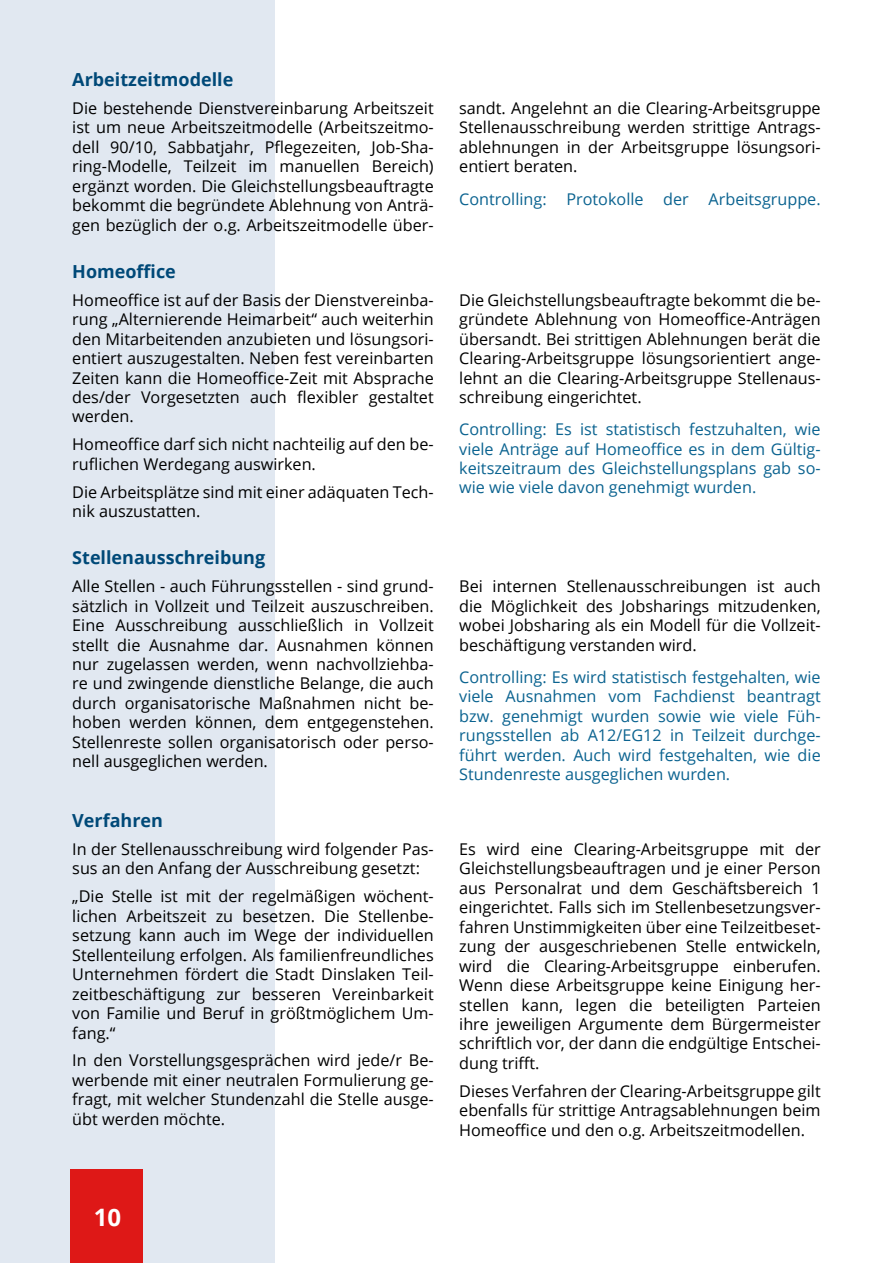
<style>
.page{position:relative;width:893px;height:1263px;background:#fff}
.page>*{position:absolute;margin:0;border:0;box-sizing:border-box;transform-origin:0 0}
.t1{font:700 24px "Open Sans";color:#fff}
.t2{font:700 18px "Open Sans";color:#004978}
.t3{font:16.2px/19.5px "Open Sans";color:#000;text-align:justify}
.t4{font:16.2px/19.5px "Open Sans";color:#0b6390;text-align:justify}
</style>
<div class="page">
<div style="left:0;top:0;width:274px;height:1263px;background:#e1e8f1"></div>
<div style="left:70px;top:1169px;width:72px;height:94px;background:#de1817"></div>
<p class="t2" style="left:72px;top:67px;width:163px">Arbeitzeitmodelle</p>
<p class="t3" style="left:72px;top:98px;width:363px">Die bestehende Dienstvereinbarung Arbeitszeit ist um neue Arbeitszeitmodelle (Arbeitszeitmo&shy;dell 90/10, Sabbatjahr, Pflegezeiten, Job-Sha&shy;ring-Modelle, Teilzeit im manuellen Bereich) ergänzt worden. Die Gleichstellungsbeauftragte bekommt die begründete Ablehnung von Anträ&shy;gen bezüglich der o.g. Arbeitszeitmodelle über-</p>
<p class="t3" style="left:459px;top:98px;width:363px">sandt. Angelehnt an die Clearing-Arbeitsgruppe Stellenausschreibung werden strittige Antrags&shy;ablehnungen in der Arbeitsgruppe lösungsori&shy;entiert beraten.</p>
<p class="t4" style="left:459px;top:188px;width:363px">Controlling: Protokolle der Arbeitsgruppe.</p>
<p class="t2" style="left:72px;top:259px;width:105px">Homeoffice</p>
<p class="t3" style="left:72px;top:290px;width:363px">Homeoffice ist auf der Basis der Dienstvereinba&shy;rung „Alternierende Heimarbeit“ auch weiterhin den Mitarbeitenden anzubieten und lösungsori&shy;entiert auszugestalten. Neben fest vereinbarten Zeiten kann die Homeoffice-Zeit mit Absprache des/der Vorgesetzten auch flexibler gestaltet werden.</p>
<p class="t3" style="left:72px;top:434px;width:363px">Homeoffice darf sich nicht nachteilig auf den be&shy;ruflichen Werdegang auswirken.</p>
<p class="t3" style="left:72px;top:482px;width:363px">Die Arbeitsplätze sind mit einer adäquaten Tech&shy;nik auszustatten.</p>
<p class="t3" style="left:459px;top:290px;width:363px">Die Gleichstellungsbeauftragte bekommt die be&shy;gründete Ablehnung von Homeoffice-Anträgen übersandt. Bei strittigen Ablehnungen berät die Clearing-Arbeitsgruppe lösungsorientiert ange&shy;lehnt an die Clearing-Arbeitsgruppe Stellenaus&shy;schreibung eingerichtet.</p>
<p class="t4" style="left:459px;top:419px;width:363px">Controlling: Es ist statistisch festzuhalten, wie viele Anträge auf Homeoffice es in dem Gültig&shy;keitszeitraum des Gleichstellungsplans gab so&shy;wie wie viele davon genehmigt wurden.</p>
<p class="t2" style="left:72px;top:545px;width:194px">Stellenausschreibung</p>
<p class="t3" style="left:72px;top:576px;width:363px">Alle Stellen - auch Führungsstellen - sind grund&shy;sätzlich in Vollzeit und Teilzeit auszuschreiben.<br>Eine Ausschreibung ausschließlich in Vollzeit stellt die Ausnahme dar. Ausnahmen können nur zugelassen werden, wenn nachvollziehba&shy;re und zwingende dienstliche Belange, die auch durch organisatorische Maßnahmen nicht be&shy;hoben werden können, dem entgegenstehen.<br>Stellenreste sollen organisatorisch oder perso&shy;nell ausgeglichen werden.</p>
<p class="t3" style="left:459px;top:576px;width:363px">Bei internen Stellenausschreibungen ist auch die Möglichkeit des Jobsharings mitzudenken, wobei Jobsharing als ein Modell für die Vollzeit&shy;beschäftigung verstanden wird.</p>
<p class="t4" style="left:459px;top:667px;width:363px">Controlling: Es wird statistisch festgehalten, wie viele Ausnahmen vom Fachdienst beantragt bzw. genehmigt wurden sowie wie viele Füh&shy;rungsstellen ab A12/EG12 in Teilzeit durchge&shy;führt werden. Auch wird festgehalten, wie die Stundenreste ausgeglichen wurden.</p>
<p class="t2" style="left:72px;top:808px;width:92px">Verfahren</p>
<p class="t3" style="left:72px;top:839px;width:363px">In der Stellenausschreibung wird folgender Pas&shy;sus an den Anfang der Ausschreibung gesetzt:</p>
<p class="t3" style="left:72px;top:886px;width:363px">„Die Stelle ist mit der regelmäßigen wöchent&shy;lichen Arbeitszeit zu besetzen. Die Stellenbe&shy;setzung kann auch im Wege der individuellen Stellenteilung erfolgen. Als familienfreundliches Unternehmen fördert die Stadt Dinslaken Teil&shy;zeitbeschäftigung zur besseren Vereinbarkeit von Familie und Beruf in größtmöglichem Um&shy;fang.“</p>
<p class="t3" style="left:72px;top:1050px;width:363px">In den Vorstellungsgesprächen wird jede/r Be&shy;werbende mit einer neutralen Formulierung ge&shy;fragt, mit welcher Stundenzahl die Stelle ausge&shy;übt werden möchte.</p>
<p class="t3" style="left:459px;top:839px;width:363px">Es wird eine Clearing-Arbeitsgruppe mit der Gleichstellungsbeauftragen und je einer Person aus Personalrat und dem Geschäftsbereich 1 eingerichtet. Falls sich im Stellenbesetzungsver&shy;fahren Unstimmigkeiten über eine Teilzeitbeset&shy;zung der ausgeschriebenen Stelle entwickeln, wird die Clearing-Arbeitsgruppe einberufen.<br>Wenn diese Arbeitsgruppe keine Einigung her&shy;stellen kann, legen die beteiligten Parteien ihre jeweiligen Argumente dem Bürgermeister schriftlich vor, der dann die endgültige Entschei&shy;dung trifft.</p>
<p class="t3" style="left:459px;top:1081px;width:363px">Dieses Verfahren der Clearing-Arbeitsgruppe gilt ebenfalls für strittige Antragsablehnungen beim Homeoffice und den o.g. Arbeitszeitmodellen.</p>
<h1 class="t1" style="left:94px;top:1200px;width:29px">10</h1>
</div>
